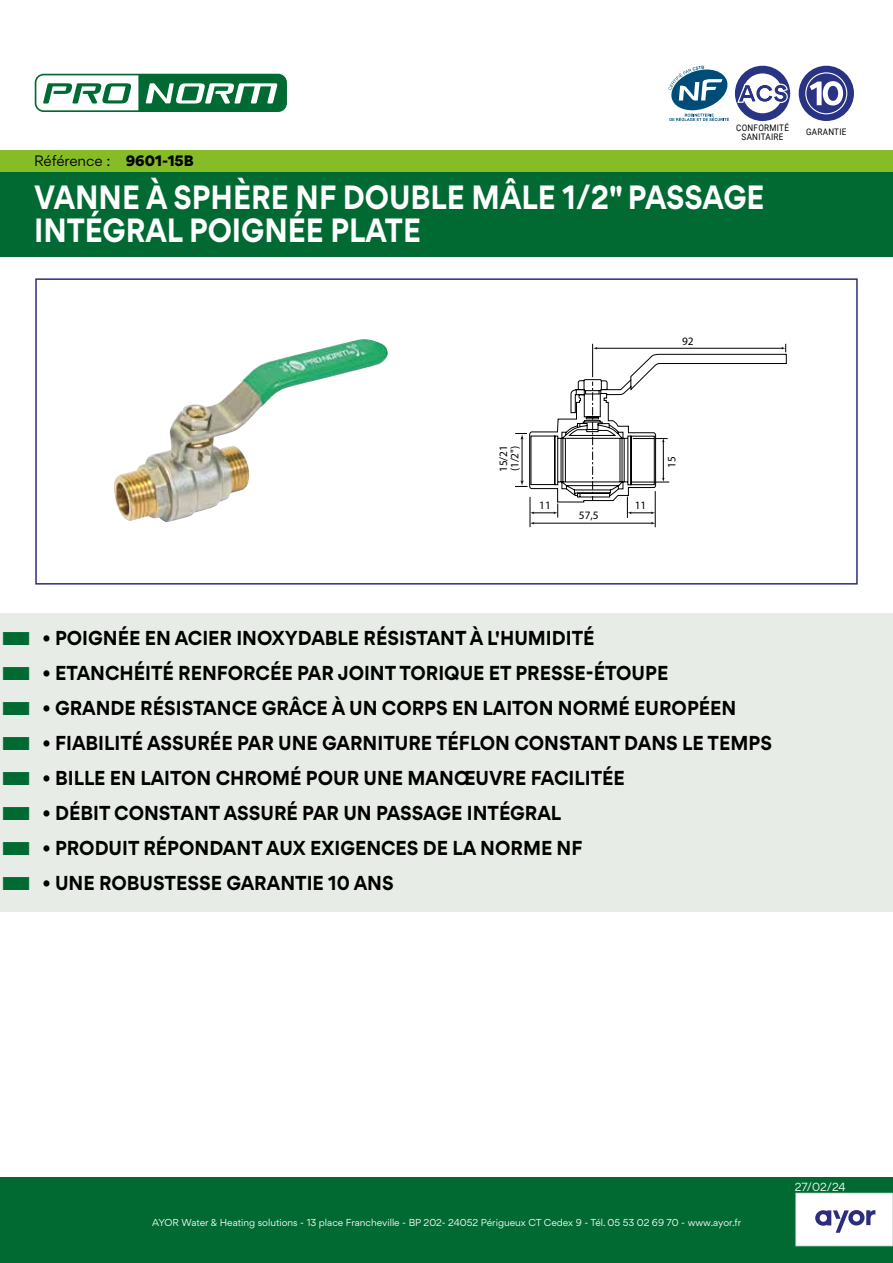
<style>
.page{position:relative;width:893px;height:1263px;background:#fff}
.page>*{position:absolute;margin:0;border:0;box-sizing:border-box;transform-origin:0 0}
.t1{font:700 30px/33px "Gordita";color:#fff;scale:.9 1}
.t2{font:700 18px "Gordita";color:#000;scale:.95 1}
.t3{font:13.5px "Gordita";letter-spacing:-.005em;color:#000}
.t4{font:11.4px/11.4px "Myriad Pro";color:#000}
.t5{font:10.5px "Gordita";color:#fff}
.t6{font:9px "Gordita";color:#fff}
.t7{font:9px/9px "Roboto";letter-spacing:.035em;color:#000;text-align:center;scale:.9 1}
.s1{font-weight:900}
</style>
<div class="page">
<hr style="left:655px;top:491px;width:1px;height:36px;background:#000">
<hr style="left:530px;top:497px;width:1px;height:30px;background:#000">
<svg style="left:515px;top:344px;width:272px;height:180px"></svg>
<div style="left:0;top:1178px;width:893px;height:85px;background:#006a32"></div>
<div style="left:796px;top:1193px;width:97px;height:53px;background:#fff"></div>
<div style="left:795px;top:1193px;width:98px;height:53px;border:1px solid #dadada"></div>
<img style="left:114px;top:339px;width:274px;height:183px">
<div style="left:0;top:171px;width:893px;height:85px;background:#006a32"></div>
<div style="left:35px;top:278px;width:823px;height:307px;border:2px solid #2d2d7e"></div>
<div style="left:0;top:613px;width:893px;height:54px;background:#e7ede6"></div>
<div style="left:0;top:648px;width:893px;height:54px;background:#e7ede6"></div>
<div style="left:0;top:683px;width:893px;height:54px;background:#e7ede6"></div>
<div style="left:0;top:719px;width:893px;height:53px;background:#e7ede6"></div>
<div style="left:0;top:754px;width:893px;height:53px;background:#e7ede6"></div>
<div style="left:0;top:789px;width:893px;height:53px;background:#e7ede6"></div>
<div style="left:0;top:824px;width:893px;height:53px;background:#e7ede6"></div>
<div style="left:0;top:859px;width:893px;height:53px;background:#e7ede6"></div>
<svg style="left:815px;top:1210px;width:60px;height:23px"></svg>
<div style="left:0;top:150px;width:893px;height:21px;background:#86bc25"></div>
<svg style="left:668px;top:66px;width:61px;height:55px"></svg>
<div style="left:735px;top:66px;width:55px;height:55px;background:#293584;border-radius:50%"></div>
<div style="left:743px;top:73px;width:39px;height:40px;background:#fff;border-radius:50%"></div>
<svg style="left:737px;top:84px;width:51px;height:19px"></svg>
<div style="left:799px;top:66px;width:55px;height:55px;background:#293384;border-radius:50%"></div>
<svg style="left:805px;top:72px;width:42px;height:42px"></svg>
<svg style="left:34px;top:73px;width:253px;height:39px"></svg>
<p class="t3" style="left:34px;top:151px;width:161px">Référence : <span class="s1">9601-15B</span></p>
<p class="t7" style="left:736px;top:122px;width:60px">CONFORMITÉ<br>SANITAIRE</p>
<p class="t7" style="left:806px;top:127px;width:46px">GARANTIE</p>
<h1 class="t1" style="left:34px;top:181px;width:813px">VANNE À SPHÈRE NF DOUBLE MÂLE 1/2" PASSAGE<br>INTÉGRAL POIGNÉE PLATE</h1>
<p class="t4" style="left:682px;top:336px;width:13px">92</p>
<p class="t4" style="left:497px;top:472px;width:29px;rotate:-90deg">15/21 (1/2")</p>
<p class="t4" style="left:666px;top:468px;width:13px;rotate:-90deg">15</p>
<p class="t4" style="left:539px;top:499px;width:13px">11</p>
<p class="t4" style="left:579px;top:510px;width:21px">57,5</p>
<p class="t4" style="left:635px;top:499px;width:13px">11</p>
<p class="t2" style="left:43px;top:624px;width:583px">• POIGNÉE EN ACIER INOXYDABLE RÉSISTANT À L'HUMIDITÉ</p>
<p class="t2" style="left:43px;top:659px;width:660px">• ETANCHÉITÉ RENFORCÉE PAR JOINT TORIQUE ET PRESSE-ÉTOUPE</p>
<p class="t2" style="left:43px;top:694px;width:732px">• GRANDE RÉSISTANCE GRÂCE À UN CORPS EN LAITON NORMÉ EUROPÉEN</p>
<p class="t2" style="left:43px;top:729px;width:769px">• FIABILITÉ ASSURÉE PAR UNE GARNITURE TÉFLON CONSTANT DANS LE TEMPS</p>
<p class="t2" style="left:43px;top:764px;width:615px">• BILLE EN LAITON CHROMÉ POUR UNE MANŒUVRE FACILITÉE</p>
<p class="t2" style="left:43px;top:799px;width:547px">• DÉBIT CONSTANT ASSURÉ PAR UN PASSAGE INTÉGRAL</p>
<p class="t2" style="left:43px;top:834px;width:570px">• PRODUIT RÉPONDANT AUX EXIGENCES DE LA NORME NF</p>
<p class="t2" style="left:43px;top:869px;width:371px">• UNE ROBUSTESSE GARANTIE 10 ANS</p>
<p class="t6" style="left:152px;top:1216px;width:590px">AYOR Water &amp; Heating solutions - 13 place Francheville - BP 202- 24052 Périgueux CT Cedex 9 - Tél. 05 53 02 69 70 - www.ayor.fr</p>
<p class="t5" style="left:795px;top:1179px;width:52px">27/02/24</p>
</div>
